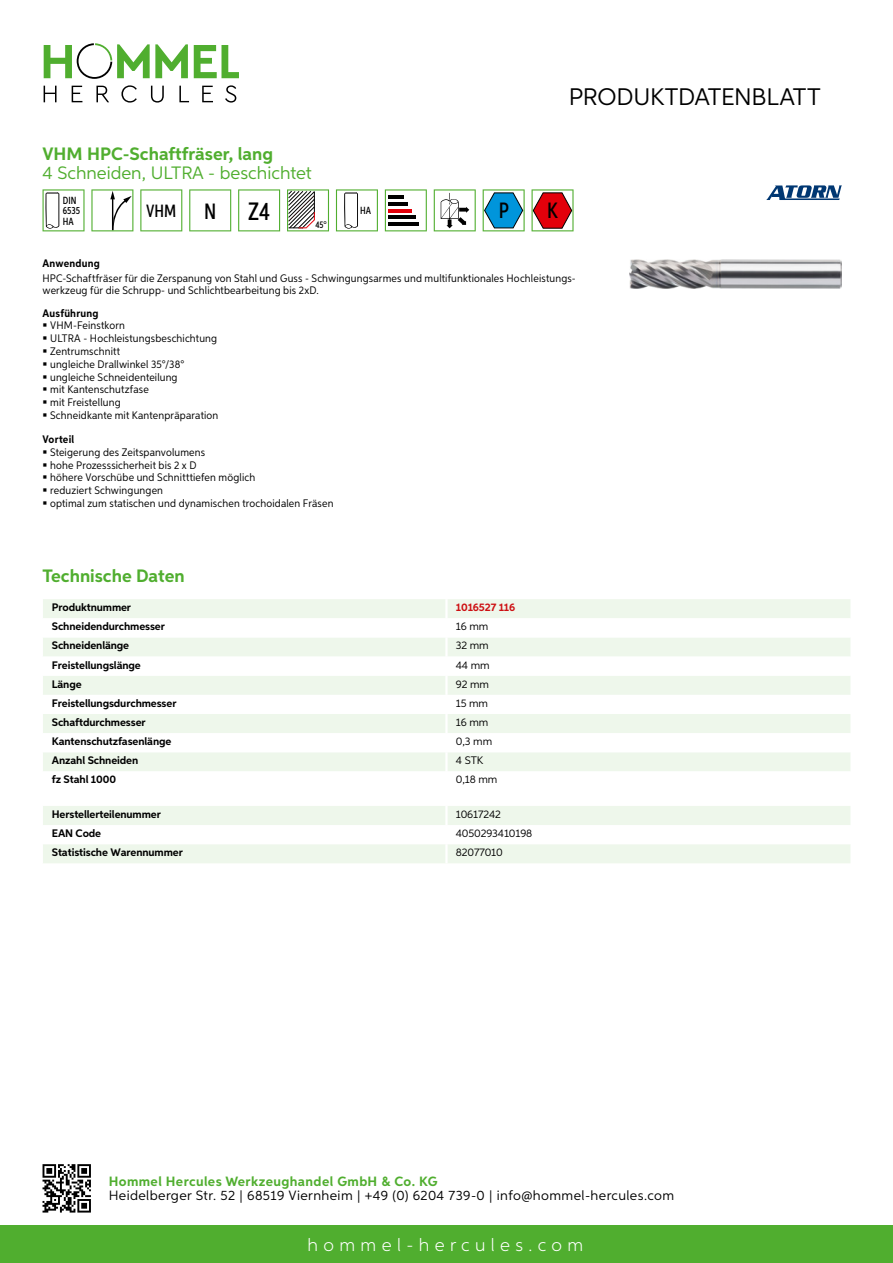
<style>
.page{position:relative;width:893px;height:1263px;background:#fff}
.page>*{position:absolute;margin:0;border:0;box-sizing:border-box;transform-origin:0 0}
.t1{font:500 25.2px "Aspira XX Nar";color:#000}
.t2{font:24px "Aspira";letter-spacing:-.01em;color:#000}
.t3{font:500 22.2px "Aspira XX Nar";color:#000}
.t4{font:700 18px "Aspira";color:#50ae2f}
.t5{font:18px "Aspira";color:#50ae2f}
.t6{font:300 18px "Aspira";letter-spacing:.3em;color:#fff}
.t7{font:500 17.85px "Aspira XX Nar";color:#000}
.t8{font:13.5px "Aspira";letter-spacing:.03em;color:#000}
.t9{font:700 13.5px "Aspira";letter-spacing:.03em;color:#50ae2f}
.t10{font:10.95px/12.8px "Aspira Nar";letter-spacing:.015em;color:#000}
.t11{font:700 10.95px "Aspira";letter-spacing:-.01em;color:#000}
.t12{font:10.95px "Aspira";letter-spacing:-.01em;color:#000}
.t13{font:700 10.95px "Aspira Nar";letter-spacing:.02em;color:#000}
.t14{font:700 10.95px "Aspira";letter-spacing:-.01em;color:#cd1013}
.t15{font:500 10.35px/10.4px "Aspira XX Nar";color:#000}
.t16{font:500 9.6px "Aspira XX Nar";color:#000}
.s1{font-size:22.2px}
</style>
<div class="page">
<div style="left:0;top:1226px;width:893px;height:37px;background:#50ae2f"></div>
<svg style="left:43px;top:1164px;width:48px;height:48px"></svg>
<svg style="left:194px;top:45px;width:45px;height:33px"></svg>
<svg style="left:44px;top:43px;width:144px;height:36px"></svg>
<svg style="left:44px;top:86px;width:13px;height:16px"></svg>
<svg style="left:72px;top:86px;width:10px;height:16px"></svg>
<svg style="left:96px;top:86px;width:13px;height:16px"></svg>
<svg style="left:121px;top:85px;width:16px;height:18px"></svg>
<svg style="left:151px;top:86px;width:13px;height:17px"></svg>
<svg style="left:179px;top:86px;width:10px;height:16px"></svg>
<svg style="left:202px;top:86px;width:11px;height:16px"></svg>
<svg style="left:225px;top:85px;width:11px;height:18px"></svg>
<div style="left:43px;top:599px;width:807px;height:19px;background:#eef7eb"></div>
<svg style="left:43px;top:638px;width:807px;height:133px;fill:#eef7eb"></svg>
<hr style="left:445px;top:599px;width:3px;height:19px;background:#fff">
<hr style="left:445px;top:637px;width:3px;height:20px;background:#fff">
<hr style="left:445px;top:657px;width:3px;height:19px;background:#fff">
<hr style="left:445px;top:676px;width:3px;height:19px;background:#fff">
<hr style="left:445px;top:695px;width:3px;height:19px;background:#fff">
<hr style="left:445px;top:714px;width:3px;height:19px;background:#fff">
<hr style="left:445px;top:733px;width:3px;height:19px;background:#fff">
<hr style="left:445px;top:752px;width:3px;height:19px;background:#fff">
<svg style="left:43px;top:806px;width:807px;height:57px"></svg>
<hr style="left:445px;top:844px;width:3px;height:19px;background:#fff">
<svg style="left:43px;top:189px;width:42px;height:42px"></svg>
<svg style="left:91px;top:189px;width:42px;height:42px"></svg>
<svg style="left:140px;top:189px;width:42px;height:42px"></svg>
<svg style="left:189px;top:189px;width:42px;height:42px"></svg>
<svg style="left:238px;top:189px;width:42px;height:42px"></svg>
<svg style="left:287px;top:189px;width:42px;height:42px"></svg>
<svg style="left:336px;top:189px;width:42px;height:42px"></svg>
<svg style="left:385px;top:189px;width:42px;height:42px"></svg>
<hr style="left:388px;top:196px;width:16px;height:3px;background:#000">
<hr style="left:388px;top:202px;width:20px;height:4px;background:#000">
<hr style="left:388px;top:209px;width:23px;height:3px;background:#e3000b">
<hr style="left:388px;top:216px;width:27px;height:3px;background:#000">
<hr style="left:388px;top:222px;width:31px;height:4px;background:#000">
<svg style="left:434px;top:189px;width:42px;height:42px"></svg>
<svg style="left:483px;top:189px;width:42px;height:42px"></svg>
<svg style="left:532px;top:189px;width:42px;height:42px"></svg>
<img style="left:629px;top:259px;width:213px;height:30px">
<svg style="left:766px;top:185px;width:76px;height:15px"></svg>
<h3 class="t4" style="left:43px;top:142px;width:232px">VHM HPC-Schaftfräser, lang</h3>
<h3 class="t5" style="left:43px;top:162px;width:120px">4 Schneiden, ULTRA</h3>
<h3 class="t5" style="left:208px;top:162px;width:105px">- beschichtet</h3>
<p class="t15" style="left:63px;top:195px;width:19px">DIN<br>6535<br>HA</p>
<h3 class="t7" style="left:146px;top:200px;width:72px">VHM <span class="s1">N</span></h3>
<h1 class="t1" style="left:248px;top:196px;width:23px">Z4</h1>
<p class="t16" style="left:315px;top:219px;width:13px">45°</p>
<h2 class="t2" style="left:569px;top:82px;width:253px">Produktdatenblatt</h2>
<p class="t15" style="left:360px;top:205px;width:12px">HA</p>
<h3 class="t3" style="left:499px;top:197px;width:12px">P</h3>
<h3 class="t3" style="left:547px;top:197px;width:12px">K</h3>
<p class="t13" style="left:43px;top:257px;width:59px">Anwendung</p>
<p class="t10" style="left:43px;top:273px;width:535px;line-height:12px">HPC-Schaftfräser für die Zerspanung von Stahl und Guss - Schwingungsarmes und multifunktionales Hochleistungs&shy;werkzeug für die Schrupp- und Schlichtbearbeitung bis 2xD.</p>
<p class="t13" style="left:43px;top:306px;width:58px">Ausführung</p>
<p class="t10" style="left:50px;top:319px;width:170px">VHM-Feinstkorn<br>ULTRA - Hochleistungsbeschichtung<br>Zentrumschnitt<br>ungleiche Drallwinkel 35°/38° ungleiche Schneidenteilung<br>mit Kantenschutzfase<br>mit Freistellung<br>Schneidkante mit Kantenpräparation</p>
<p class="t13" style="left:43px;top:433px;width:33px">Vorteil</p>
<p class="t10" style="left:50px;top:446px;width:285px">Steigerung des Zeitspanvolumens<br>hohe Prozesssicherheit bis 2 x D<br>höhere Vorschübe und Schnitttiefen möglich<br>reduziert Schwingungen<br>optimal zum statischen und dynamischen trochoidalen Fräsen</p>
<h3 class="t4" style="left:43px;top:565px;width:144px">Technische Daten</h3>
<p class="t11" style="left:52px;top:601px;width:81px">Produktnummer</p>
<p class="t14" style="left:456px;top:601px;width:61px">1016527 116</p>
<p class="t11" style="left:52px;top:620px;width:115px">Schneidendurchmesser</p>
<p class="t12" style="left:456px;top:620px;width:34px">16 mm</p>
<p class="t11" style="left:52px;top:639px;width:79px">Schneidenlänge</p>
<p class="t12" style="left:456px;top:639px;width:34px">32 mm</p>
<p class="t11" style="left:52px;top:658px;width:90px">Freistellungslänge</p>
<p class="t12" style="left:456px;top:658px;width:35px">44 mm</p>
<p class="t11" style="left:52px;top:677px;width:31px">Länge</p>
<p class="t12" style="left:456px;top:677px;width:35px">92 mm</p>
<p class="t11" style="left:52px;top:696px;width:126px">Freistellungsdurchmesser</p>
<p class="t12" style="left:456px;top:696px;width:34px">15 mm</p>
<p class="t11" style="left:52px;top:715px;width:95px">Schaftdurchmesser</p>
<p class="t12" style="left:456px;top:715px;width:34px">16 mm</p>
<p class="t11" style="left:52px;top:734px;width:121px">Kantenschutzfasenlänge</p>
<p class="t12" style="left:456px;top:735px;width:38px">0,3 mm</p>
<p class="t11" style="left:52px;top:754px;width:88px">Anzahl Schneiden</p>
<p class="t12" style="left:456px;top:754px;width:23px">4 STK</p>
<p class="t11" style="left:52px;top:773px;width:66px">fz Stahl 1000</p>
<p class="t12" style="left:456px;top:773px;width:43px">0,18 mm</p>
<p class="t11" style="left:52px;top:807px;width:111px">Herstellerteilenummer</p>
<p class="t12" style="left:456px;top:807px;width:47px">10617242</p>
<p class="t11" style="left:52px;top:826px;width:51px">EAN Code</p>
<p class="t12" style="left:456px;top:826px;width:78px">4050293410198</p>
<p class="t11" style="left:52px;top:846px;width:132px">Statistische Warennummer</p>
<p class="t12" style="left:456px;top:846px;width:49px">82077010</p>
<p class="t9" style="left:109px;top:1172px;width:330px">Hommel Hercules Werkzeughandel GmbH &amp; Co. KG</p>
<p class="t8" style="left:109px;top:1187px;width:567px">Heidelberger Str. 52 | 68519 Viernheim | +49 (0) 6204 739-0 | info@hommel-hercules.com</p>
<h3 class="t6" style="left:307px;top:1234px;width:277px">hommel-hercules.com</h3>
</div>
